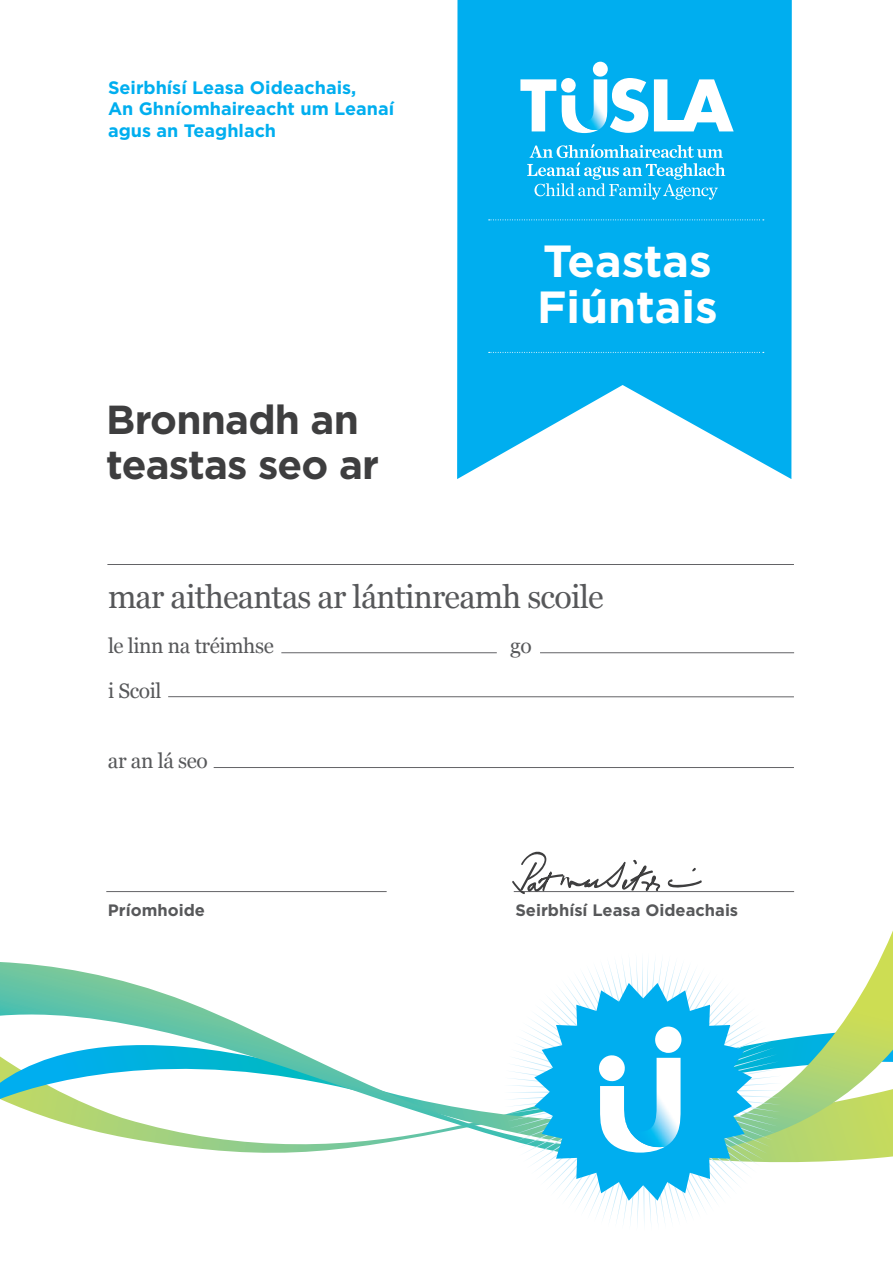
<style>
.page{position:relative;width:893px;height:1263px;background:#fff}
.page>*{position:absolute;margin:0;border:0;box-sizing:border-box;transform-origin:0 0}
.t1{font:700 45px/45.9px "Gotham HTF";color:#fff}
.t2{font:700 40.5px/45px "Gotham HTF";letter-spacing:-.02em;color:#3e3e3f}
.t3{font:32.25px "Georgia";letter-spacing:-.025em;color:#57585a}
.t4{font:21px "Georgia";letter-spacing:-.02em;color:#57585a}
.t5{font:700 18px/21.6px "Gotham HTF";color:#00aeef}
.t6{font:700 16.5px "Gotham HTF";color:#57585a}
</style>
<div class="page">
<svg style="left:457px;top:0;width:335px;height:479px;background:#1db7f0"></svg>
<svg style="left:654px;top:79px;width:80px;height:52px"></svg>
<svg style="left:610px;top:78px;width:38px;height:55px"></svg>
<svg style="left:520px;top:77px;width:79px;height:56px"></svg>
<img style="left:576px;top:79px;width:31px;height:51px">
<img style="left:576px;top:113px;width:23px;height:17px">
<img style="left:593px;top:62px;width:15px;height:15px">
<svg style="left:527px;top:144px;width:198px;height:56px;background:#34bef2"></svg>
<svg style="left:0;top:931px;width:893px;height:232px"></svg>
<svg style="left:504px;top:952px;width:278px;height:272px"></svg>
<svg style="left:534px;top:983px;width:218px;height:218px;fill:#00aeef"></svg>
<svg style="left:598px;top:1054px;width:67px;height:98px"></svg>
<img style="left:625px;top:1026px;width:56px;height:121px">
<img style="left:625px;top:1118px;width:40px;height:29px">
<hr style="left:168px;top:696px;width:626px;height:1px;background:#636366">
<hr style="left:107px;top:564px;width:687px;height:1px;background:#636366">
<hr style="left:214px;top:767px;width:580px;height:1px;background:#636366">
<hr style="left:540px;top:652px;width:254px;height:1px;background:#636366">
<hr style="left:281px;top:652px;width:216px;height:1px;background:#636366">
<hr style="left:514px;top:891px;width:280px;height:1px;background:#636366">
<hr style="left:106px;top:891px;width:281px;height:1px;background:#636366">
<svg style="left:489px;top:219px;width:275px;height:1px"></svg>
<svg style="left:489px;top:352px;width:275px;height:1px"></svg>
<svg style="left:512px;top:851px;width:148px;height:43px"></svg>
<svg style="left:667px;top:879px;width:35px;height:9px"></svg>
<svg style="left:692px;top:867px;width:4px;height:5px"></svg>
<p class="t5" style="left:108px;top:76px;width:288px">Seirbhísí Leasa Oideachais,<br>An Ghníomhaireacht um Leanaí agus an Teaghlach</p>
<h2 class="t2" style="left:106px;top:396px;width:274px">Bronnadh an teastas seo ar</h2>
<h1 class="t1" style="left:537px;top:237px;width:182px">Teastas<br>Fiúntais</h1>
<h3 class="t3" style="left:108px;top:578px;width:497px">mar aitheantas ar lántinreamh scoile</h3>
<p class="t4" style="left:108px;top:633px;width:167px">le linn na tréimhse</p>
<p class="t4" style="left:510px;top:633px;width:23px">go</p>
<p class="t4" style="left:108px;top:678px;width:55px">i Scoil</p>
<p class="t4" style="left:108px;top:749px;width:101px">ar an lá seo</p>
<p class="t6" style="left:108px;top:901px;width:99px">Príomhoide</p>
<p class="t6" style="left:515px;top:901px;width:224px">Seirbhísí Leasa Oideachais</p>
</div>
